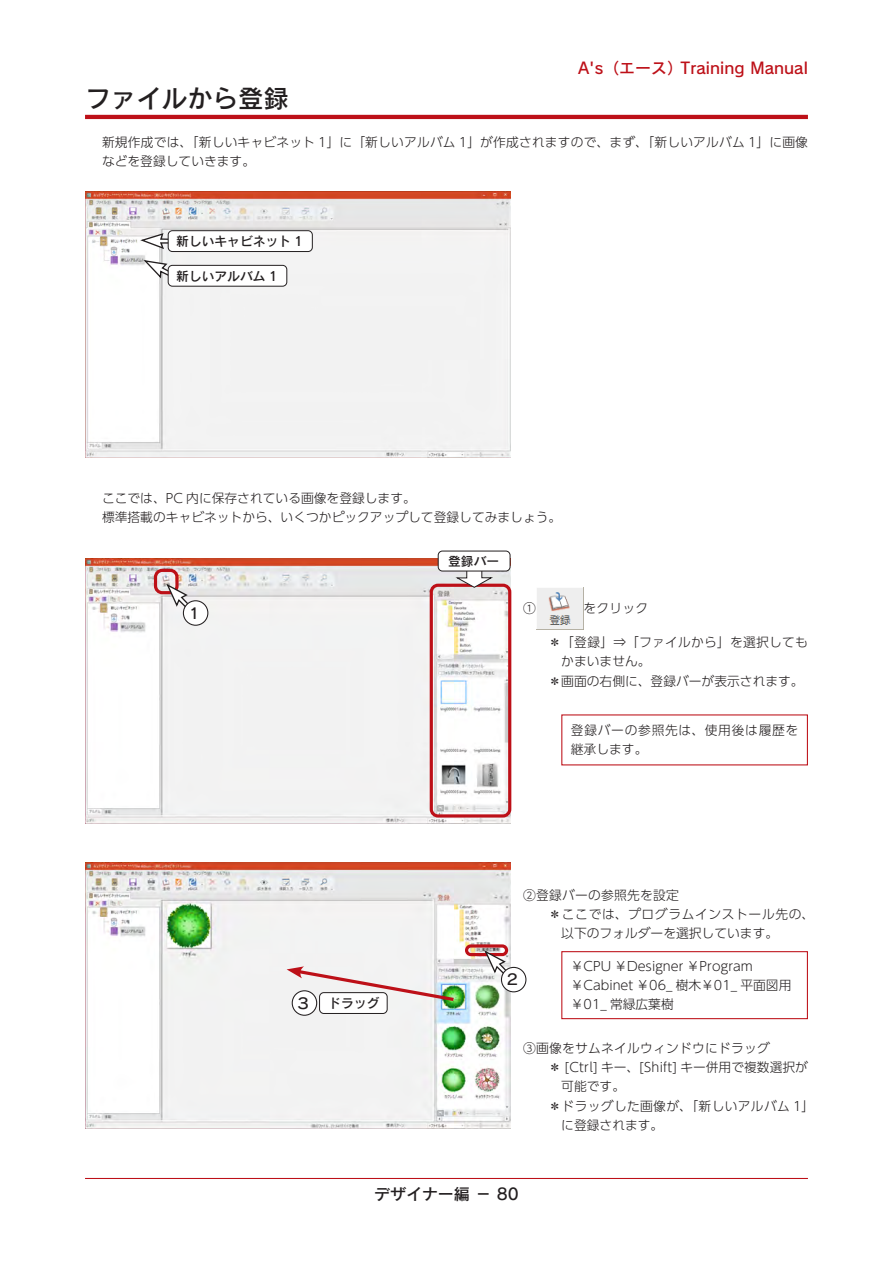
<style>
.page{position:relative;width:893px;height:1263px;background:#fff}
.page>*{position:absolute;margin:0;border:0;box-sizing:border-box;transform-origin:0 0}
.大見出し{font:25.5px "Rodin Pro N DB";color:#231f20}
.t1{font:15.9px "Rodin Pro N DB";color:#bd1018}
.t2{font:15.9px "Rodin Pro N DB";color:#231f20}
.本文{font:14.85px "Rodin Pro N DB";color:#231f20}
.右寄{font:300 12.75px/19.2px "UD Shin Go Pr 6 N";letter-spacing:.02em;color:#231f20}
.本文-2{font:300 12.75px/19.2px "UD Shin Go Pr 6 N";color:#231f20}
.右寄-2{font:300 12.75px/19.2px "UD Shin Go Pr 6 N";color:#231f20}
.参考{font:300 12.75px/19.2px "UD Shin Go Pr 6 N";color:#231f20}
.本文太字{font:12.75px "Rodin Pro N DB";color:#231f20}
.参考-2{font:300 12.75px/19.2px "UD Shin Go Pr 6 N";letter-spacing:.055em;color:#231f20}
</style>
<div class="page">
<hr style="left:85px;top:1178px;width:723px;height:1px;background:#bd1018">
<img style="left:536px;top:588px;width:47px;height:42px">
<hr style="left:85px;top:115px;width:723px;height:4px;background:#bd1018">
<img style="left:85px;top:558px;width:425px;height:266px">
<img style="left:85px;top:863px;width:425px;height:266px">
<img style="left:85px;top:191px;width:425px;height:266px">
<svg style="left:138px;top:232px;width:30px;height:18px"></svg>
<div style="left:168px;top:231px;width:144px;height:21px;background:#fff;border-radius:4px"></div>
<div style="left:168px;top:230px;width:145px;height:22px;border:1px solid #231f20;border-radius:4px"></div>
<svg style="left:142px;top:259px;width:31px;height:21px"></svg>
<div style="left:168px;top:265px;width:119px;height:21px;background:#fff;border-radius:4px"></div>
<div style="left:168px;top:265px;width:119px;height:21px;border:1px solid #231f20;border-radius:4px"></div>
<div style="left:430px;top:584px;width:81px;height:233px;border:3px solid #bd1018;border-radius:7px"></div>
<svg style="left:454px;top:571px;width:40px;height:17px"></svg>
<div style="left:438px;top:551px;width:72px;height:20px;background:#fff;border-radius:4px"></div>
<div style="left:438px;top:551px;width:72px;height:20px;border:1px solid #231f20;border-radius:4px"></div>
<div style="left:154px;top:569px;width:25px;height:25px;border:3px solid #bd1018;border-radius:7px"></div>
<svg style="left:165px;top:582px;width:25px;height:27px"></svg>
<div style="left:183px;top:601px;width:25px;height:24px;background:#fff;border-radius:50%"></div>
<div style="left:183px;top:600px;width:25px;height:26px;border:1px solid #231f20;border-radius:50%"></div>
<div style="left:561px;top:951px;width:247px;height:68px;border:1px solid #bd1018"></div>
<div style="left:465px;top:944px;width:43px;height:12px;border:3px solid #bd1018;border-radius:4px"></div>
<svg style="left:483px;top:949px;width:25px;height:26px"></svg>
<div style="left:501px;top:967px;width:25px;height:25px;background:#fff;border-radius:50%"></div>
<div style="left:501px;top:967px;width:25px;height:25px;border:1px solid #231f20;border-radius:50%"></div>
<svg style="left:287px;top:966px;width:170px;height:37px"></svg>
<div style="left:320px;top:993px;width:67px;height:20px;background:#fff;border-radius:4px"></div>
<div style="left:319px;top:992px;width:68px;height:22px;border:1px solid #231f20;border-radius:4px"></div>
<div style="left:292px;top:991px;width:25px;height:24px;background:#fff;border-radius:50%"></div>
<div style="left:292px;top:990px;width:25px;height:26px;border:1px solid #231f20;border-radius:50%"></div>
<p class="t1" style="left:578px;top:57px;width:231px">A's（エース）Training Manual</p>
<p class="大見出し" style="left:85px;top:81px;width:206px">ファイルから登録</p>
<p class="本文-2" style="left:102px;top:132px;width:707px">新規作成では、「新しいキャビネット 1」に「新しいアルバム 1」が作成されますので、まず、「新しいアルバム 1」に画像などを登録していきます。</p>
<p class="本文太字" style="left:176px;top:233px;width:128px">新しいキャビネット 1</p>
<p class="本文太字" style="left:176px;top:267px;width:103px">新しいアルバム 1</p>
<p class="本文-2" style="left:102px;top:488px;width:315px">ここでは、PC 内に保存されている画像を登録します。</p>
<p class="本文-2" style="left:102px;top:507px;width:461px">標準搭載のキャビネットから、いくつかピックアップして登録してみましょう。</p>
<p class="本文" style="left:189px;top:603px;width:12px">1</p>
<p class="本文" style="left:296px;top:993px;width:16px">３</p>
<p class="本文太字" style="left:328px;top:995px;width:53px">ドラッグ</p>
<p class="本文太字" style="left:448px;top:553px;width:53px">登録バー</p>
<p class="右寄" style="left:523px;top:599px;width:14px">①</p>
<p class="右寄" style="left:584px;top:599px;width:66px">をクリック</p>
<p class="右寄" style="left:561px;top:632px;width:248px;text-indent:-13px">＊「登録」⇒「ファイルから」を選択してもかまいません。</p>
<p class="右寄-2" style="left:549px;top:671px;width:257px">＊画面の右側に、登録バーが表示されます。</p>
<p class="参考-2" style="left:571px;top:720px;width:229px">登録バーの参照先は、使用後は履歴を継承します。</p>
<p class="右寄" style="left:523px;top:885px;width:157px">②登録バーの参照先を設定</p>
<p class="右寄" style="left:561px;top:904px;width:254px;text-indent:-13px">＊ここでは、プログラムインストール先の、以下のフォルダーを選択しています。</p>
<p class="本文" style="left:505px;top:970px;width:16px">２</p>
<p class="参考" style="left:571px;top:956px;width:222px">￥CPU ￥Designer ￥Program￥Cabinet ￥06_ 樹木￥01_ 平面図用￥01_ 常緑広葉樹</p>
<p class="右寄" style="left:523px;top:1038px;width:248px">③画像をサムネイルウィンドウにドラッグ</p>
<p class="右寄-2" style="left:561px;top:1057px;width:248px;text-indent:-13px">＊ [Ctrl] キー、[Shift] キー併用で複数選択が可能です。</p>
<p class="右寄" style="left:561px;top:1095px;width:254px;text-indent:-13px">＊ドラッグした画像が、「新しいアルバム 1」に登録されます。</p>
<p class="t2" style="left:374px;top:1184px;width:146px">デザイナー編 － 80</p>
</div>
